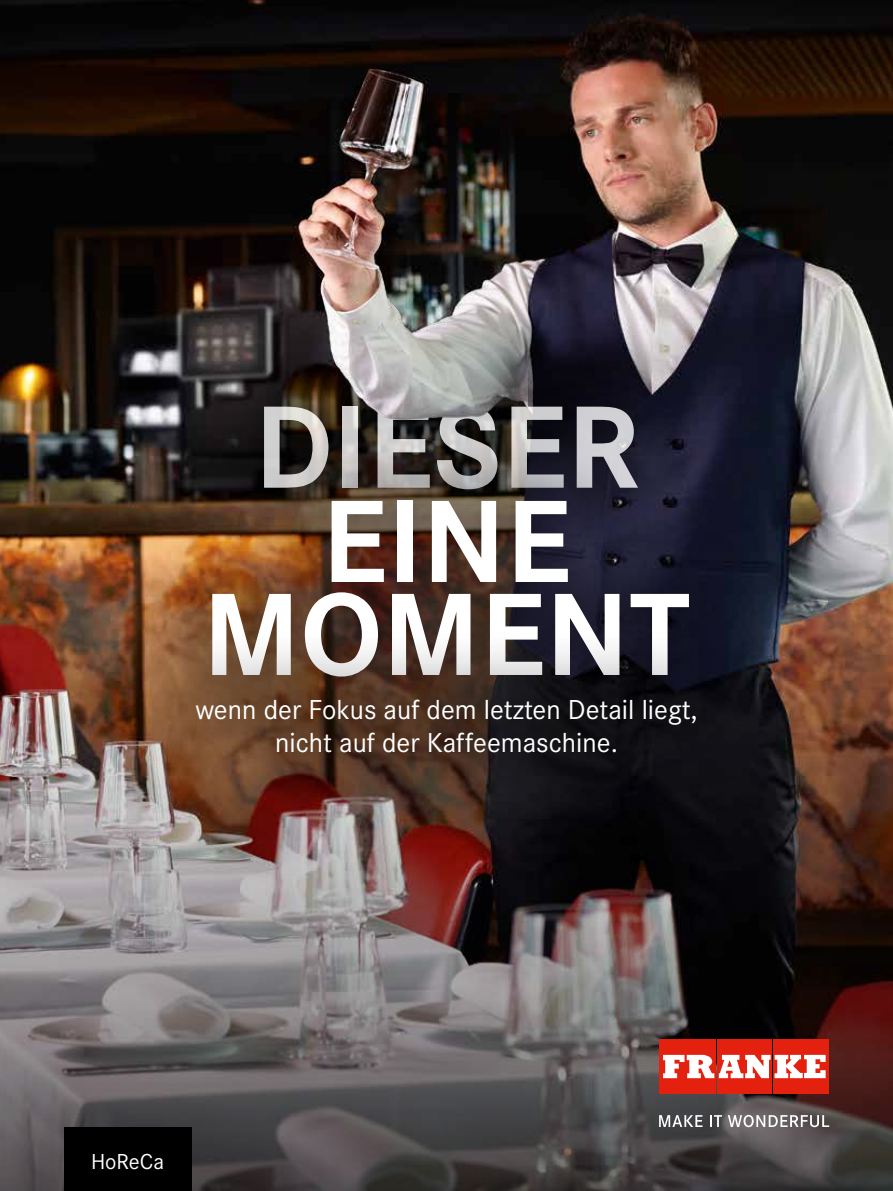
<style>
.page{position:relative;width:893px;height:1191px;background:#fff}
.page>*{position:absolute;margin:0;border:0;box-sizing:border-box;transform-origin:0 0}
.t1{font:700 121.5px/93.6px "Corporate S";color:#fff;text-align:center}
.t2{font:28.5px/33px "Corporate S";color:#fff;text-align:center}
.t3{font:22.5px "Corporate S";color:#fff}
</style>
<div class="page">
<img style="left:0;top:0;width:893px;height:587px">
<img style="left:0;top:587px;width:893px;height:604px">
<div style="left:659px;top:1038px;width:57px;height:55px;background:#e4200e"></div>
<div style="left:717px;top:1038px;width:55px;height:55px;background:#e4200e"></div>
<div style="left:773px;top:1038px;width:56px;height:55px;background:#e4200e"></div>
<svg style="left:663px;top:1054px;width:163px;height:24px"></svg>
<svg style="left:659px;top:1115px;width:44px;height:12px"></svg>
<svg style="left:710px;top:1115px;width:12px;height:12px"></svg>
<svg style="left:728px;top:1115px;width:101px;height:12px"></svg>
<div style="left:187px;top:330px;width:523px;height:234px;background:#000;opacity:.75"></div>
<div style="left:136px;top:424px;width:627px;height:328px;background:#000;opacity:.5"></div>
<div style="left:123px;top:624px;width:645px;height:204px;background:#000;opacity:.5"></div>
<img style="left:0;top:0;width:527px;height:459px">
<div style="left:64px;top:1127px;width:127px;height:64px;background:#000"></div>
<h1 class="t1" style="left:203px;top:391px;width:489px">DIESER<br>EINE<br>MOMENT</h1>
<p class="t2" style="left:195px;top:690px;width:504px">wenn der Fokus auf dem letzten Detail liegt, nicht auf der Kaffeemaschine.</p>
<p class="t3" style="left:91px;top:1145px;width:75px">HoReCa</p>
</div>
